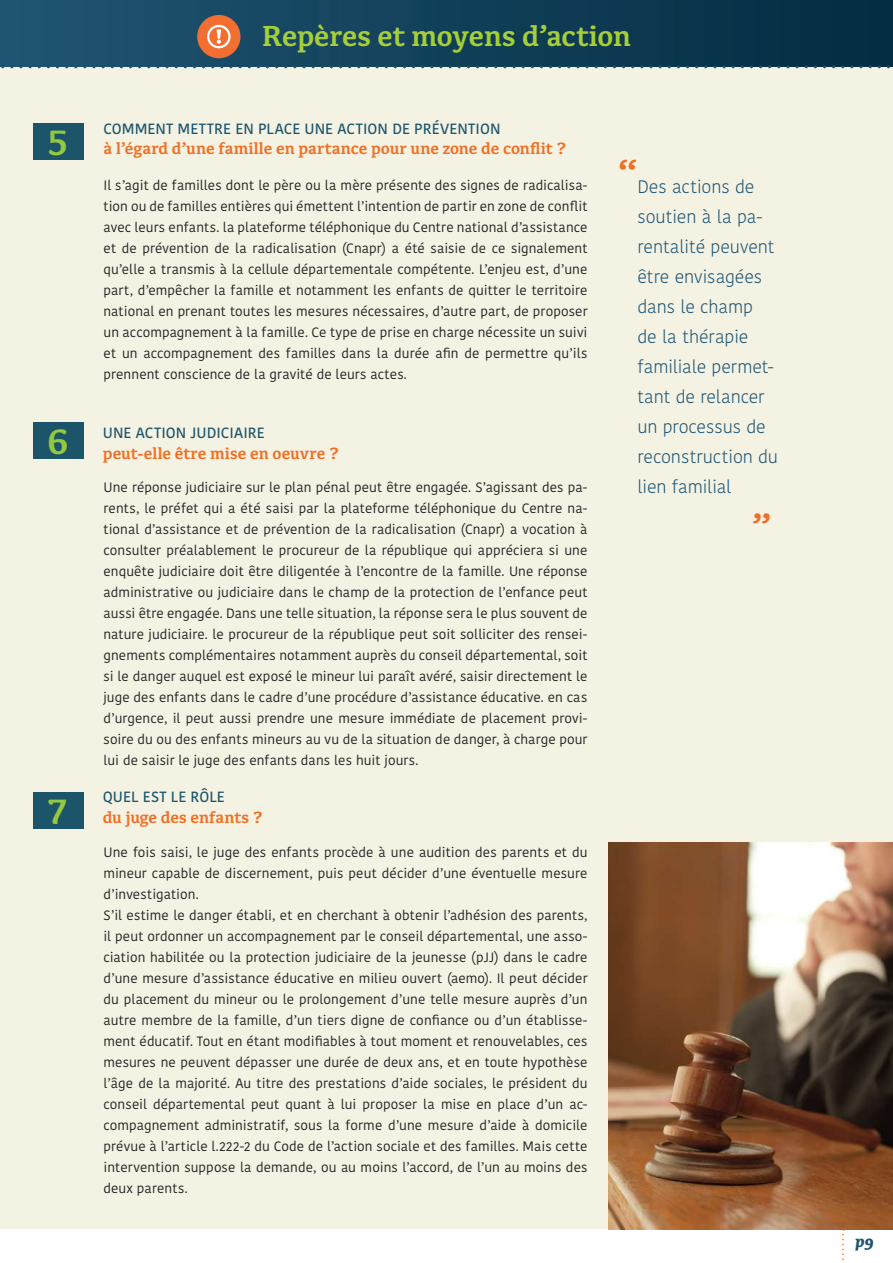
<style>
.page{position:relative;width:893px;height:1263px;background:#fff}
.page>*{position:absolute;margin:0;border:0;box-sizing:border-box;transform-origin:0 0}
.t1{font:700 38.85px "Kefa II Pro";color:#93c83f}
.t2{font:700 36px "Kefa II Pro";color:#f36e21}
.t3{font:700 30px "Kefa II Pro";letter-spacing:-.005em;color:#a6ce39}
.t4{font:300 18px/30px "Kohinoor Bangla";letter-spacing:-.01em;color:#1f5573}
.t5{font:700 16.95px "Kefa II Pro";color:#f36e21}
.t6{font:italic 900 16.5px "Kefa II Pro";color:#1c546a}
.t7{font:500 14.85px "Kohinoor Bangla";letter-spacing:.005em;color:#1c546a}
.t8{font:13.5px/21px "Kohinoor Bangla";letter-spacing:.01em;color:#231f20;text-align:justify}
</style>
<div class="page">
<div style="left:0;top:0;width:893px;height:1229px;background:#f4f2e3"></div>
<div style="left:0;top:0;width:893px;height:67px;background:linear-gradient(to right,#215572,#032b40)"></div>
<svg style="left:842px;top:1230px;width:2px;height:30px"></svg>
<svg style="left:0;top:65px;width:893px;height:3px"></svg>
<div style="left:33px;top:123px;width:50px;height:36px;background:#1c546a"></div>
<div style="left:33px;top:423px;width:50px;height:36px;background:#1c546a"></div>
<div style="left:33px;top:793px;width:50px;height:36px;background:#1c546a"></div>
<div style="left:197px;top:15px;width:43px;height:43px;background:#f36e31;border-radius:50%"></div>
<svg style="left:207px;top:25px;width:24px;height:23px"></svg>
<img style="left:608px;top:843px;width:285px;height:387px">
<h3 class="t3" style="left:262px;top:19px;width:370px">Repères et moyens d’action</h3>
<p class="t7" style="left:104px;top:117px;width:398px">COMMENT METTRE EN PLACE UNE ACTION DE PRÉVENTION</p>
<h1 class="t1" style="left:48px;top:119px;width:21px">5</h1>
<p class="t5" style="left:104px;top:138px;width:464px">à l’égard d’une famille en partance pour une zone de conflit ?</p>
<h1 class="t1" style="left:47px;top:418px;width:23px">6</h1>
<h1 class="t1" style="left:48px;top:788px;width:21px">7</h1>
<p class="t8" style="left:104px;top:174px;width:485px">Il s’agit de familles dont le père ou la mère présente des signes de radicalisa&shy;tion ou de familles entières qui émettent l’intention de partir en zone de conflit avec leurs enfants. la plateforme téléphonique du Centre national d’assistance et de prévention de la radicalisation (Cnapr) a été saisie de ce signalement qu’elle a transmis à la cellule départementale compétente. L’enjeu est, d’une part, d’empêcher la famille et notamment les enfants de quitter le territoire national en prenant toutes les mesures nécessaires, d’autre part, de proposer un accompagnement à la famille. Ce type de prise en charge nécessite un suivi et un accompagnement des familles dans la durée afin de permettre qu’ils prennent conscience de la gravité de leurs actes.</p>
<p class="t7" style="left:103px;top:421px;width:163px">UNE ACTION JUDICIAIRE</p>
<p class="t5" style="left:103px;top:443px;width:238px">peut-elle être mise en oeuvre ?</p>
<p class="t8" style="left:104px;top:476px;width:486px">Une réponse judiciaire sur le plan pénal peut être engagée. S’agissant des pa&shy;rents, le préfet qui a été saisi par la plateforme téléphonique du Centre na&shy;tional d’assistance et de prévention de la radicalisation (Cnapr) a vocation à consulter préalablement le procureur de la république qui appréciera si une enquête judiciaire doit être diligentée à l’encontre de la famille. Une réponse administrative ou judiciaire dans le champ de la protection de l’enfance peut aussi être engagée. Dans une telle situation, la réponse sera le plus souvent de nature judiciaire. le procureur de la république peut soit solliciter des rensei&shy;gnements complémentaires notamment auprès du conseil départemental, soit si le danger auquel est exposé le mineur lui paraît avéré, saisir directement le juge des enfants dans le cadre d’une procédure d’assistance éducative. en cas d’urgence, il peut aussi prendre une mesure immédiate de placement provi&shy;soire du ou des enfants mineurs au vu de la situation de danger, à charge pour lui de saisir le juge des enfants dans les huit jours.</p>
<p class="t7" style="left:103px;top:785px;width:123px">QUEL EST LE RÔLE</p>
<p class="t5" style="left:103px;top:807px;width:162px">du juge des enfants ?</p>
<p class="t8" style="left:104px;top:841px;width:486px;text-align:left">Une fois saisi, le juge des enfants procède à une audition des parents et du mineur capable de discernement, puis peut décider d’une éventuelle mesure d’investigation.<br>S’il estime le danger établi, et en cherchant à obtenir l’adhésion des parents, il peut ordonner un accompagnement par le conseil départemental, une asso&shy;ciation habilitée ou la protection judiciaire de la jeunesse (pJJ) dans le cadre d’une mesure d’assistance éducative en milieu ouvert (aemo). Il peut décider du placement du mineur ou le prolongement d’une telle mesure auprès d’un autre membre de la famille, d’un tiers digne de confiance ou d’un établisse&shy;ment éducatif. Tout en étant modifiables à tout moment et renouvelables, ces mesures ne peuvent dépasser une durée de deux ans, et en toute hypothèse l’âge de la majorité. Au titre des prestations d’aide sociales, le président du conseil départemental peut quant à lui proposer la mise en place d’un ac&shy;compagnement administratif, sous la forme d’une mesure d’aide à domicile prévue à l’article l.222-2 du Code de l’action sociale et des familles. Mais cette intervention suppose la demande, ou au moins l’accord, de l’un au moins des deux parents.</p>
<h2 class="t2" style="left:618px;top:152px;width:21px">“</h2>
<h3 class="t4" style="left:637px;top:172px;width:142px">Des actions de soutien à la pa&shy;rentalité peuvent être envisagées dans le champ<br>de la thérapie familiale permet&shy;tant de relancer un processus de reconstruction du lien familial</h3>
<h2 class="t2" style="left:771px;top:531px;width:21px;rotate:-180deg">“</h2>
<p class="t6" style="left:855px;top:1231px;width:20px">p9</p>
</div>
